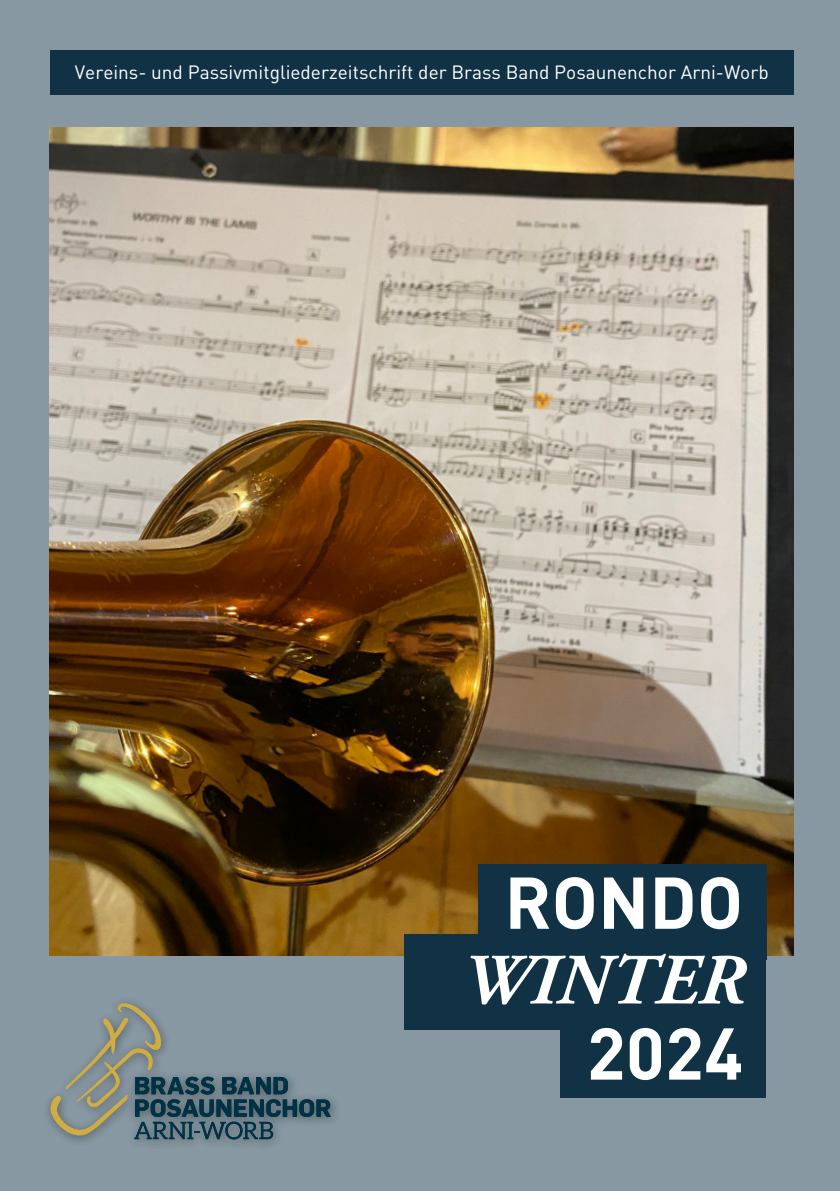
<style>
.page{position:relative;width:840px;height:1191px;background:#fff}
.page>*{position:absolute;margin:0;border:0;box-sizing:border-box;transform-origin:0 0}
.t1{font:700 72px/150.8px "DIN";color:#fff;text-align:right}
.t2{font:italic 700 72px "Adobe Garamond Pro";color:#fff}
.t3{font:19px "DIN";color:#fff}
</style>
<div class="page">
<div style="left:0;top:0;width:839px;height:1191px;background:#8898a2"></div>
<div style="left:50px;top:50px;width:742px;height:44px;background:#113245"></div>
<img style="left:50px;top:127px;width:742px;height:829px">
<div style="left:478px;top:864px;width:287px;height:95px;background:#113245"></div>
<div style="left:404px;top:934px;width:361px;height:96px;background:#113245"></div>
<div style="left:560px;top:1002px;width:205px;height:95px;background:#113245"></div>
<img style="left:47px;top:1001px;width:289px;height:143px">
<svg style="left:49px;top:1002px;width:282px;height:137px"></svg>
<p class="t3" style="left:75px;top:64px;width:695px">Vereins- und Passivmitgliederzeitschrift der Brass Band Posaunenchor Arni-Worb</p>
<h1 class="t1" style="left:504px;top:831px;width:240px">RONDO<br>2024</h1>
<h1 class="t2" style="left:460px;top:951px;width:284px">WINTER</h1>
</div>
